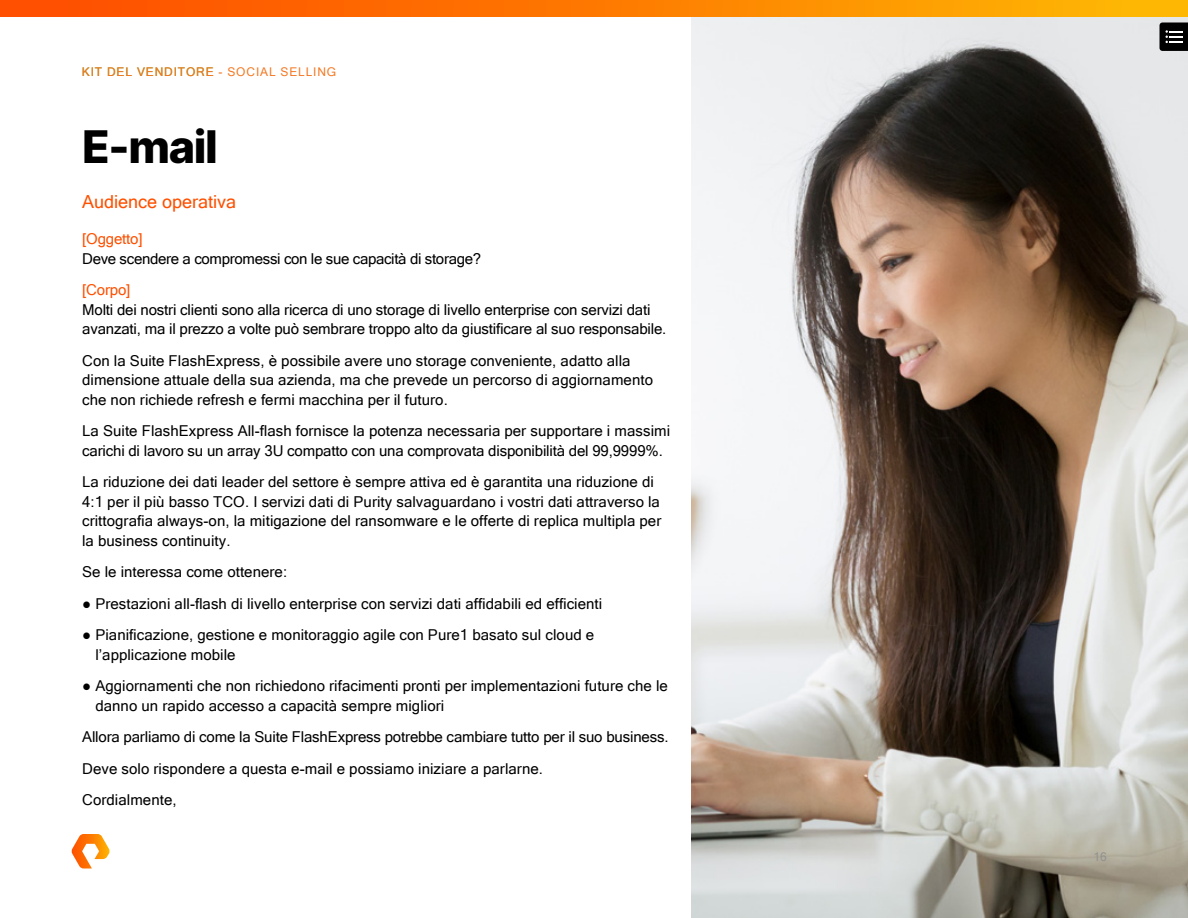
<style>
.page{position:relative;width:1188px;height:918px;background:#fff}
.page>*{position:absolute;margin:0;border:0;box-sizing:border-box;transform-origin:0 0}
.t1{font:800 45px "Inter";color:#000}
.t2{font:18px "Microsoft Sans Serif";color:#fe5000}
.t3{font:15px/19.5px "Microsoft Sans Serif";letter-spacing:.005em;color:#000}
.t4{font:15px "Microsoft Sans Serif";letter-spacing:-.02em;color:#000}
.t5{font:15px "Microsoft Sans Serif";letter-spacing:-.01em;color:#fe5000}
.t6{font:12px "Microsoft Sans Serif";letter-spacing:.07em;color:#f47721}
.t7{font:12px "Microsoft Sans Serif";color:#919191}
</style>
<div class="page">
<img style="left:691px;top:17px;width:497px;height:901px">
<svg style="left:1160px;top:22px;width:28px;height:29px"></svg>
<div style="left:0;top:0;width:1188px;height:16px;background:linear-gradient(to right,#fe4600,#feb703)"></div>
<svg style="left:71px;top:834px;width:39px;height:34px"></svg>
<p class="t6" style="left:82px;top:65px;width:256px">KIT DEL VENDITORE - SOCIAL SELLING</p>
<h1 class="t1" style="left:82px;top:114px;width:137px">E-mail</h1>
<p class="t2" style="left:82px;top:192px;width:156px">Audience operativa</p>
<p class="t5" style="left:82px;top:230px;width:62px">[Oggetto]</p>
<p class="t4" style="left:82px;top:250px;width:401px">Deve scendere a compromessi con le sue capacità di storage?</p>
<p class="t5" style="left:82px;top:281px;width:50px">[Corpo]</p>
<p class="t3" style="left:82px;top:299px;width:586px">Molti dei nostri clienti sono alla ricerca di uno storage di livello enterprise con servizi dati avanzati, ma il prezzo a volte può sembrare troppo alto da giustificare al suo responsabile.</p>
<p class="t3" style="left:82px;top:350px;width:572px">Con la Suite FlashExpress, è possibile avere uno storage conveniente, adatto alla dimensione attuale della sua azienda, ma che prevede un percorso di aggiornamento che non richiede refresh e fermi macchina per il futuro.</p>
<p class="t3" style="left:82px;top:421px;width:589px">La Suite FlashExpress All-flash fornisce la potenza necessaria per supportare i massimi carichi di lavoro su un array 3U compatto con una comprovata disponibilità del 99,9999%.</p>
<p class="t3" style="left:82px;top:472px;width:581px">La riduzione dei dati leader del settore è sempre attiva ed è garantita una riduzione di 4:1 per il più basso TCO. I servizi dati di Purity salvaguardano i vostri dati attraverso la crittografia always-on, la mitigazione del ransomware e le offerte di replica multipla per la business continuity.</p>
<p class="t3" style="left:82px;top:562px;width:207px">Se le interessa come ottenere:</p>
<p class="t3" style="left:82px;top:593px;width:522px">● Prestazioni all-flash di livello enterprise con servizi dati affidabili ed efficienti</p>
<p class="t3" style="left:95px;top:625px;width:500px;text-indent:-13px">● Pianificazione, gestione e monitoraggio agile con Pure1 basato sul cloud e l’applicazione mobile</p>
<p class="t3" style="left:95px;top:676px;width:574px;text-indent:-13px">● Aggiornamenti che non richiedono rifacimenti pronti per implementazioni future che le danno un rapido accesso a capacità sempre migliori</p>
<p class="t3" style="left:82px;top:721px;width:588px;line-height:31.5px">Allora parliamo di come la Suite FlashExpress potrebbe cambiare tutto per il suo business.<br>Deve solo rispondere a questa e-mail e possiamo iniziare a parlarne.<br>Cordialmente,</p>
<p class="t7" style="left:1094px;top:850px;width:15px">16</p>
</div>
